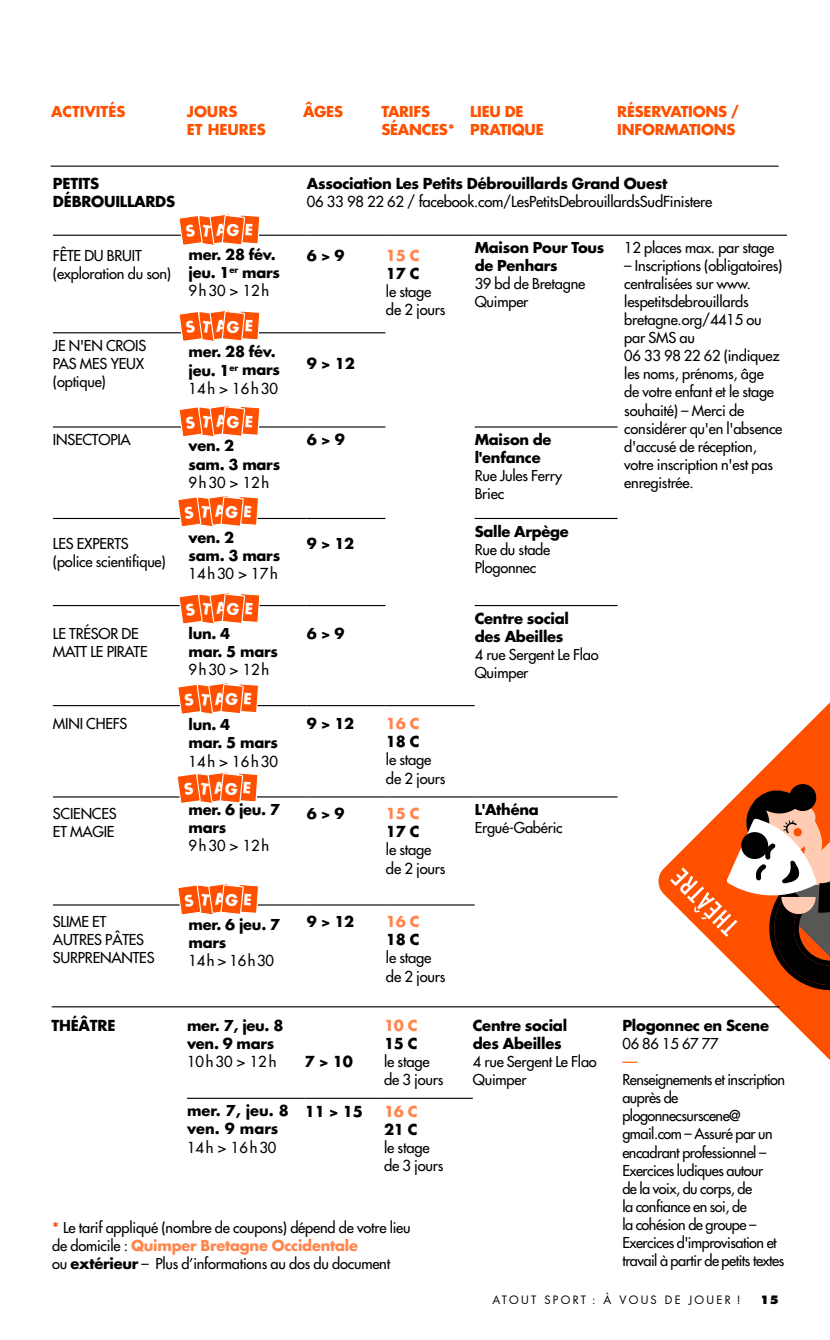
<style>
.page{position:relative;width:830px;height:1340px;background:#fff}
.page>*{position:absolute;margin:0;border:0;box-sizing:border-box;transform-origin:0 0}
.t1{font:14.85px/18.2px "Futura";letter-spacing:-.015em;color:#000}
.t2{font:700 14.85px/18.2px "Futura";letter-spacing:-.015em;color:#000}
.t3{font:14.85px "Futura";letter-spacing:.065em;color:#000}
.t4{font:700 14.85px "Futura";letter-spacing:-.015em;color:#ff854d}
.t5{font:14.85px "Futura";letter-spacing:.04em;color:#000}
.t6{font:14.85px "Futura";color:#ff5000}
.t7{font:14.62px/18px "Futura";letter-spacing:-.015em;color:#000}
.t8{font:700 14.62px/18.2px "Futura";letter-spacing:-.015em;color:#000}
.t9{font:14.62px/18px "Futura";letter-spacing:-.035em;color:#000}
.t10{font:700 14.62px/18px "Futura";letter-spacing:-.015em;color:#ff5000}
.t11{font:11.25px "Futura";letter-spacing:.2em;color:#000}
.t12{font:800 11.25px "Futura";color:#000}
.s1{font-weight:700;color:#ff5000}
.s2{font-weight:700;color:#ff854d}
.s3{font-weight:700}
.s4{font-size:14.85px}
</style>
<div class="page">
<svg style="left:656px;top:703px;width:173px;height:356px"></svg>
<svg style="left:669px;top:782px;width:160px;height:265px"></svg>
<hr style="left:52px;top:1006px;width:727px;height:1px;background:#000">
<hr style="left:187px;top:1097px;width:117px;height:1px;background:#000">
<hr style="left:304px;top:1097px;width:79px;height:1px;background:#000">
<hr style="left:383px;top:1097px;width:89px;height:1px;background:#000">
<hr style="left:51px;top:166px;width:727px;height:1px;background:#000">
<hr style="left:53px;top:235px;width:135px;height:1px;background:#000">
<hr style="left:188px;top:235px;width:118px;height:1px;background:#000">
<hr style="left:306px;top:235px;width:79px;height:1px;background:#000">
<hr style="left:385px;top:235px;width:89px;height:1px;background:#000">
<hr style="left:474px;top:235px;width:143px;height:1px;background:#000">
<hr style="left:617px;top:235px;width:169px;height:1px;background:#000">
<hr style="left:53px;top:332px;width:135px;height:1px;background:#000">
<hr style="left:188px;top:332px;width:118px;height:1px;background:#000">
<hr style="left:306px;top:332px;width:79px;height:1px;background:#000">
<hr style="left:53px;top:426px;width:135px;height:1px;background:#000">
<hr style="left:188px;top:426px;width:118px;height:1px;background:#000">
<hr style="left:306px;top:426px;width:79px;height:1px;background:#000">
<hr style="left:474px;top:426px;width:143px;height:1px;background:#000">
<hr style="left:53px;top:518px;width:135px;height:1px;background:#000">
<hr style="left:188px;top:518px;width:118px;height:1px;background:#000">
<hr style="left:306px;top:518px;width:79px;height:1px;background:#000">
<hr style="left:474px;top:518px;width:143px;height:1px;background:#000">
<hr style="left:53px;top:605px;width:135px;height:1px;background:#000">
<hr style="left:188px;top:605px;width:118px;height:1px;background:#000">
<hr style="left:306px;top:605px;width:79px;height:1px;background:#000">
<hr style="left:474px;top:605px;width:143px;height:1px;background:#000">
<hr style="left:53px;top:705px;width:135px;height:1px;background:#000">
<hr style="left:188px;top:705px;width:118px;height:1px;background:#000">
<hr style="left:306px;top:705px;width:79px;height:1px;background:#000">
<hr style="left:385px;top:705px;width:89px;height:1px;background:#000">
<hr style="left:53px;top:796px;width:135px;height:1px;background:#000">
<hr style="left:188px;top:796px;width:118px;height:1px;background:#000">
<hr style="left:306px;top:796px;width:79px;height:1px;background:#000">
<hr style="left:385px;top:796px;width:89px;height:1px;background:#000">
<hr style="left:474px;top:796px;width:143px;height:1px;background:#000">
<hr style="left:53px;top:904px;width:135px;height:1px;background:#000">
<hr style="left:188px;top:904px;width:118px;height:1px;background:#000">
<hr style="left:306px;top:904px;width:79px;height:1px;background:#000">
<hr style="left:385px;top:904px;width:89px;height:1px;background:#000">
<svg style="left:177px;top:883px;width:82px;height:32px"></svg>
<svg style="left:176px;top:214px;width:85px;height:590px"></svg>
<p class="t10" style="left:51px;top:102px;width:76px">ACTIVITÉS</p>
<p class="t10" style="left:187px;top:102px;width:81px">JOURS<br>ET HEURES</p>
<p class="t10" style="left:303px;top:102px;width:42px">ÂGES</p>
<p class="t10" style="left:381px;top:102px;width:75px">TARIFS<br>SÉANCES*</p>
<p class="t10" style="left:470px;top:102px;width:75px">LIEU DE<br>PRATIQUE</p>
<p class="t10" style="left:617px;top:102px;width:123px">RÉSERVATIONS /<br>INFORMATIONS</p>
<p class="t2" style="left:53px;top:174px;width:124px">PETITS<br>DÉBROUILLARDS</p>
<p class="t2" style="left:307px;top:174px;width:362px">Association Les Petits Débrouillards Grand Ouest</p>
<p class="t1" style="left:307px;top:193px;width:407px">06 33 98 22 62 / facebook.com/LesPetitsDebrouillardsSudFinistere</p>
<p class="t7" style="left:53px;top:246px;width:120px">FÊTE DU BRUIT (exploration du son)</p>
<p class="t8" style="left:188px;top:245px;width:93px">mer. 28 fév. jeu. 1<sup>er</sup> mars</p>
<p class="t1" style="left:188px;top:281px;width:82px">9h30 &gt; 12h</p>
<p class="t7" style="left:53px;top:336px;width:95px">JE N'EN CROIS<br>PAS MES YEUX (optique)</p>
<p class="t8" style="left:188px;top:342px;width:93px">mer. 28 fév. jeu. 1<sup>er</sup> mars</p>
<p class="t3" style="left:188px;top:378px;width:91px">14h &gt; 16h30</p>
<p class="t7" style="left:53px;top:430px;width:79px">INSECTOPIA</p>
<p class="t8" style="left:188px;top:436px;width:93px">ven. 2<br>sam. 3 mars</p>
<p class="t1" style="left:188px;top:473px;width:82px">9h30 &gt; 12h</p>
<p class="t7" style="left:53px;top:534px;width:114px">LES EXPERTS (police scientifique)</p>
<p class="t8" style="left:188px;top:528px;width:93px">ven. 2<br>sam. 3 mars</p>
<p class="t3" style="left:188px;top:564px;width:91px">14h30 &gt; 17h</p>
<p class="t7" style="left:53px;top:624px;width:96px">LE TRÉSOR DE<br>MATT LE PIRATE</p>
<p class="t8" style="left:188px;top:624px;width:91px">lun. 4<br>mar. 5 mars</p>
<p class="t1" style="left:188px;top:660px;width:82px">9h30 &gt; 12h</p>
<p class="t7" style="left:53px;top:714px;width:76px">MINI CHEFS</p>
<p class="t8" style="left:188px;top:715px;width:91px">lun. 4<br>mar. 5 mars</p>
<p class="t3" style="left:188px;top:751px;width:91px">14h &gt; 16h30</p>
<p class="t7" style="left:53px;top:804px;width:65px">SCIENCES<br>ET MAGIE</p>
<p class="t8" style="left:188px;top:800px;width:93px">mer. 6 jeu. 7 mars</p>
<p class="t1" style="left:188px;top:836px;width:82px">9h30 &gt; 12h</p>
<p class="t7" style="left:53px;top:912px;width:103px">SLIME ET<br>AUTRES PÂTES<br>SURPRENANTES</p>
<p class="t8" style="left:188px;top:914px;width:93px">mer. 6 jeu. 7 mars</p>
<p class="t5" style="left:188px;top:950px;width:87px">14h &gt; 16h30</p>
<p class="t8" style="left:307px;top:246px;width:39px">6 &gt; 9</p>
<p class="t4" style="left:386px;top:245px;width:35px">15 C</p>
<p class="t2" style="left:386px;top:264px;width:35px">17 C</p>
<p class="t1" style="left:386px;top:282px;width:61px">le stage de 2 jours</p>
<p class="t2" style="left:307px;top:354px;width:49px">9 &gt; 12</p>
<p class="t8" style="left:474px;top:238px;width:131px">Maison Pour Tous de Penhars</p>
<p class="t7" style="left:474px;top:275px;width:112px">39 bd de Bretagne<br>Quimper</p>
<p class="t2" style="left:307px;top:430px;width:39px">6 &gt; 9</p>
<p class="t8" style="left:474px;top:430px;width:78px">Maison de l'enfance</p>
<p class="t7" style="left:474px;top:466px;width:89px">Rue Jules Ferry<br>Briec</p>
<p class="t8" style="left:307px;top:534px;width:49px">9 &gt; 12</p>
<p class="t8" style="left:307px;top:624px;width:39px">6 &gt; 9</p>
<p class="t8" style="left:307px;top:714px;width:49px">9 &gt; 12</p>
<p class="t4" style="left:386px;top:713px;width:35px">16 C</p>
<p class="t2" style="left:386px;top:732px;width:35px">18 C</p>
<p class="t1" style="left:386px;top:750px;width:61px">le stage de 2 jours</p>
<p class="t8" style="left:307px;top:804px;width:39px">6 &gt; 9</p>
<p class="t4" style="left:386px;top:803px;width:35px">15 C</p>
<p class="t2" style="left:386px;top:822px;width:35px">17 C</p>
<p class="t1" style="left:386px;top:840px;width:61px">le stage de 2 jours</p>
<p class="t8" style="left:307px;top:912px;width:49px">9 &gt; 12</p>
<p class="t4" style="left:386px;top:911px;width:35px">16 C</p>
<p class="t2" style="left:386px;top:930px;width:35px">18 C</p>
<p class="t1" style="left:386px;top:948px;width:61px">le stage de 2 jours</p>
<p class="t8" style="left:474px;top:521px;width:96px">Salle Arpège</p>
<p class="t7" style="left:474px;top:540px;width:77px">Rue du stade<br>Plogonnec</p>
<p class="t2" style="left:474px;top:608px;width:96px">Centre social des Abeilles</p>
<p class="t7" style="left:474px;top:645px;width:125px">4 rue Sergent Le Flao<br>Quimper</p>
<p class="t8" style="left:474px;top:800px;width:66px">L'Athéna</p>
<p class="t7" style="left:474px;top:818px;width:89px">Ergué-Gabéric</p>
<p class="t2" style="left:51px;top:1015px;width:65px">THÉÂTRE</p>
<p class="t8" style="left:187px;top:1015px;width:98px">mer. 7, jeu. 8 ven. 9 mars</p>
<p class="t3" style="left:187px;top:1051px;width:91px">10h30 &gt; 12h</p>
<p class="t2" style="left:305px;top:1051px;width:49px">7 &gt; 10</p>
<p class="t4" style="left:384px;top:1014px;width:35px">10 C</p>
<p class="t2" style="left:384px;top:1033px;width:35px">15 C</p>
<p class="t1" style="left:384px;top:1052px;width:61px">le stage de 3 jours</p>
<p class="t8" style="left:187px;top:1101px;width:103px">mer. 7, jeu. 8 ven. 9 mars</p>
<p class="t3" style="left:187px;top:1137px;width:91px">14h &gt; 16h30</p>
<p class="t2" style="left:305px;top:1101px;width:59px">11 &gt; 15</p>
<p class="t4" style="left:384px;top:1100px;width:35px">16 C</p>
<p class="t2" style="left:384px;top:1119px;width:35px">21 C</p>
<p class="t1" style="left:384px;top:1138px;width:61px">le stage de 3 jours</p>
<p class="t7" style="left:52px;top:1218px;width:360px"><span class="s1">*</span> Le tarif appliqué (nombre de coupons) dépend de votre lieu de domicile : <span class="s2">Quimper Bretagne Occidentale<br></span>ou <span class="s3">extérieur</span> – Plus d’informations au dos du document</p>
<p class="t2" style="left:472px;top:1015px;width:96px">Centre social des Abeilles</p>
<p class="t7" style="left:472px;top:1052px;width:125px">4 rue Sergent Le Flao<br>Quimper</p>
<p class="t7" style="left:624px;top:239px;width:151px">12 places max. par stage</p>
<p class="t7" style="left:624px;top:257px;width:159px"><span class="s4">–</span> Inscriptions (obligatoires) centralisées sur www. lespetitsdebrouillards bretagne.org/4415 ou par SMS au<br>06 33 98 22 62 (indiquez les noms, prénoms, âge de votre enfant et le stage souhaité) <span class="s4">–</span> Merci de considérer qu'en l'absence d'accusé de réception, votre inscription n'est pas enregistrée.</p>
<p class="t2" style="left:622px;top:1015px;width:148px">Plogonnec en Scene</p>
<p class="t7" style="left:622px;top:1034px;width:98px">06 86 15 67 77</p>
<p class="t6" style="left:622px;top:1052px;width:16px">—</p>
<p class="t9" style="left:622px;top:1070px;width:164px">Renseignements et inscription auprès de plogonnecsurscene@ gmail.com <span class="s4">–</span> Assuré par un encadrant professionnel <span class="s4">–<br></span>Exercices ludiques autour<br>de la voix, du corps, de<br>la confiance en soi, de<br>la cohésion de groupe <span class="s4">–<br></span>Exercices d'improvisation et travail à partir de petits textes</p>
<p class="t11" style="left:492px;top:1292px;width:249px">ATOUT SPORT : À VOUS DE JOUER !</p>
<p class="t12" style="left:759px;top:1292px;width:20px">15</p>
</div>
